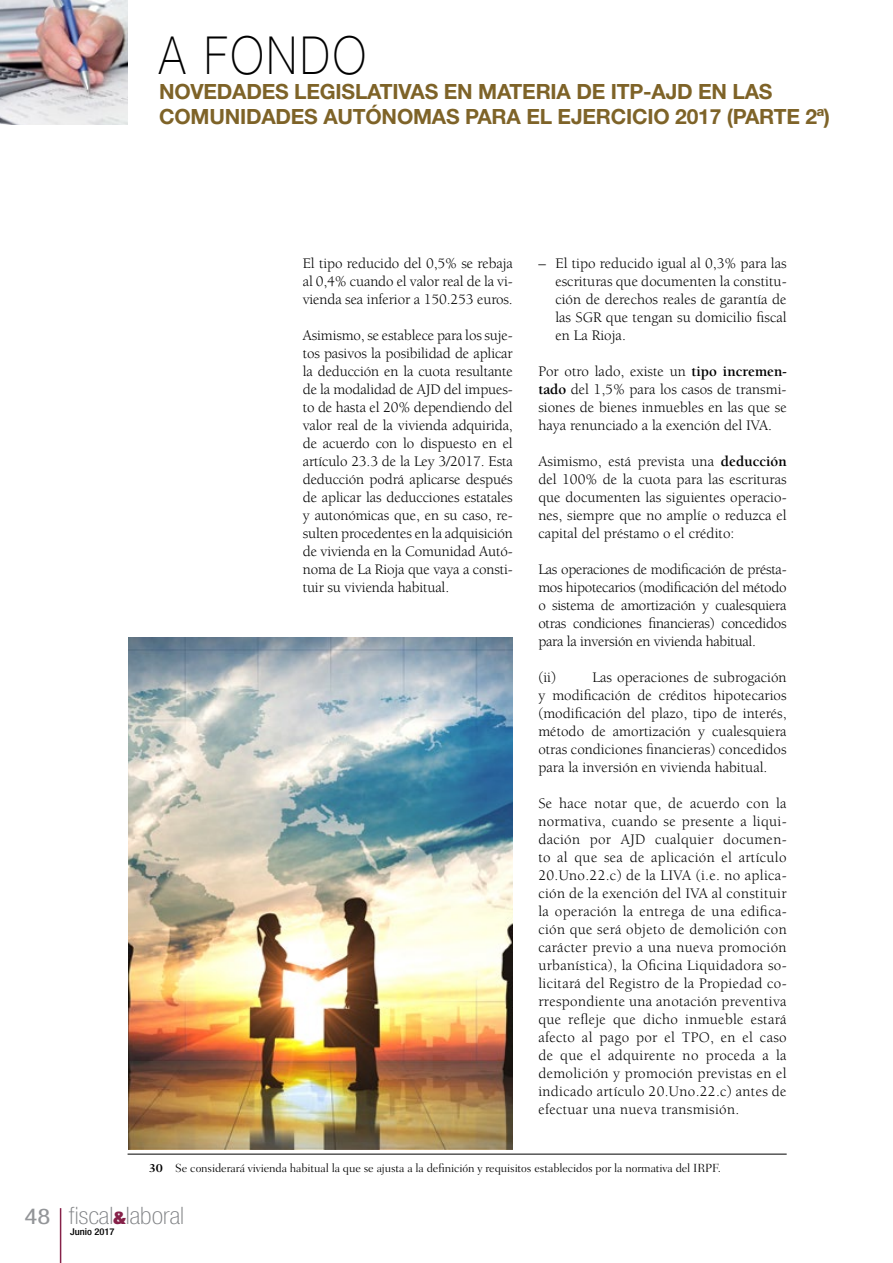
<style>
.page{position:relative;width:893px;height:1263px;background:#fff}
.page>*{position:absolute;margin:0;border:0;box-sizing:border-box;transform-origin:0 0}
.t1{font:100 52.5px "Helvetica Neue LT Std";letter-spacing:.08em;color:#000;scale:.84 1}
.t2{font:100 condensed 24px "Helvetica Neue LT Std";color:#808285;scale:1.12 1}
.t3{font:700 21px/25.2px "Helvetica Neue LT Std";letter-spacing:-.01em;color:#7e6328}
.t4{font:15px/18px "Berkeley Std";color:#000;text-align:justify}
.t5{font:300 12px "Fairfield LT Std";letter-spacing:-.01em;color:#000}
.t6{font:500 condensed 9.3px "Helvetica Neue LT Std";color:#000;scale:1.12 1}
.s1{font-weight:700}
.s2{font-weight:400;font-size:21.6px;color:#939598}
.s3{font-weight:900;font-size:17.4px;color:#862149}
</style>
<div class="page">
<hr style="left:60px;top:1208px;width:1px;height:55px;background:#862149">
<img style="left:0;top:0;width:128px;height:124px">
<hr style="left:128px;top:1154px;width:659px;height:1px;background:#000">
<img style="left:128px;top:638px;width:384px;height:512px">
<h1 class="t1" style="left:159px;top:25px;width:248px">A FONDO</h1>
<h3 class="t3" style="left:159px;top:79px;width:673px">NOVEDADES LEGISLATIVAS EN MATERIA DE ITP-AJD EN LAS<br>COMUNIDADES AUTÓNOMAS PARA EL EJERCICIO 2017 (PARTE 2ª)</h3>
<p class="t4" style="left:303px;top:255px;width:212px">El tipo reducido del 0,5% se rebaja al 0,4% cuando el valor real de la vi&shy;vienda sea inferior a 150.253 euros.</p>
<p class="t4" style="left:303px;top:327px;width:212px">Asimismo, se establece para los suje&shy;tos pasivos la posibilidad de aplicar la deducción en la cuota resultante de la modalidad de AJD del impues&shy;to de hasta el 20% dependiendo del valor real de la vivienda adquirida, de acuerdo con lo dispuesto en el artículo 23.3 de la Ley 3/2017. Esta deducción podrá aplicarse después de aplicar las deducciones estatales y autonómicas que, en su caso, re&shy;sulten procedentes en la adquisición de vivienda en la Comunidad Autó&shy;noma de La Rioja que vaya a consti&shy;tuir su vivienda habitual.</p>
<p class="t4" style="left:555px;top:255px;width:233px;text-indent:-17px">– El tipo reducido igual al 0,3% para las escrituras que documenten la constitu&shy;ción de derechos reales de garantía de las SGR que tengan su domicilio fiscal en La Rioja.</p>
<p class="t4" style="left:538px;top:363px;width:250px">Por otro lado, existe un <span class="s1">tipo incremen&shy;tado</span> del 1,5% para los casos de transmi&shy;siones de bienes inmuebles en las que se haya renunciado a la exención del IVA.</p>
<p class="t4" style="left:538px;top:453px;width:250px">Asimismo, está prevista una <span class="s1">deducción </span>del 100% de la cuota para las escrituras que documenten las siguientes operacio&shy;nes, siempre que no amplíe o reduzca el capital del préstamo o el crédito:</p>
<p class="t4" style="left:538px;top:561px;width:250px">Las operaciones de modificación de présta&shy;mos hipotecarios (modificación del método o sistema de amortización y cualesquiera otras condiciones financieras) concedidos para la inversión en vivienda habitual.</p>
<p class="t4" style="left:538px;top:669px;width:19px">(ii)</p>
<p class="t4" style="left:538px;top:669px;width:250px;text-indent:54px">Las operaciones de subrogación y modificación de créditos hipotecarios (modificación del plazo, tipo de interés, método de amortización y cualesquiera otras condiciones financieras) concedidos para la inversión en vivienda habitual.</p>
<p class="t4" style="left:538px;top:795px;width:250px">Se hace notar que, de acuerdo con la normativa, cuando se presente a liqui&shy;dación por AJD cualquier documen&shy;to al que sea de aplicación el artículo 20.Uno.22.c) de la LIVA (i.e. no aplica&shy;ción de la exención del IVA al constituir la operación la entrega de una edifica&shy;ción que será objeto de demolición con carácter previo a una nueva promoción urbanística), la Oficina Liquidadora so&shy;licitará del Registro de la Propiedad co&shy;rrespondiente una anotación preventiva que refleje que dicho inmueble estará afecto al pago por el TPO, en el caso de que el adquirente no proceda a la demolición y promoción previstas en el indicado artículo 20.Uno.22.c) antes de efectuar una nueva transmisión.</p>
<p class="t5" style="left:149px;top:1161px;width:573px"><span class="s1">30</span> Se considerará vivienda habitual la que se ajusta a la definición y requisitos establecidos por la normativa del IRPF.</p>
<h2 class="t2" style="left:24px;top:1202px;width:144px"><span class="s2">48</span> fiscal<span class="s3">&amp;</span>laboral</h2>
<p class="t6" style="left:70px;top:1226px;width:41px">Junio 2017</p>
</div>
